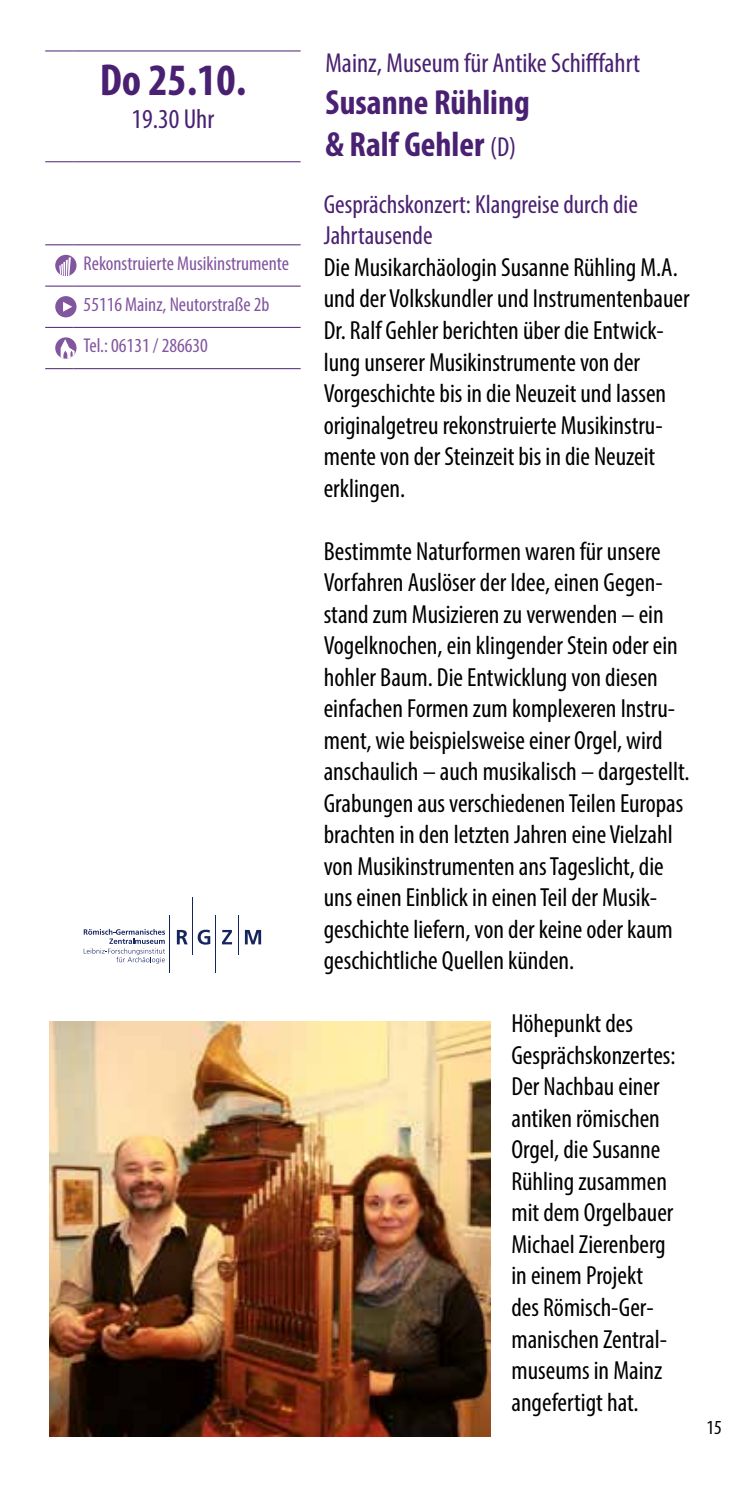
<style>
.page{position:relative;width:745px;height:1489px;background:#fff}
.page>*{position:absolute;margin:0;border:0;box-sizing:border-box;transform-origin:0 0}
.t1{font:700 condensed 45px "Myriad Pro";color:#4a2172}
.t2{font:700 condensed 35px/42px "Myriad Pro";color:#4a2172}
.t3{font:condensed 27.5px "Myriad Pro";color:#4a2172}
.t4{font:condensed 26.25px/31.5px "Myriad Pro";color:#000}
.t5{font:condensed 26.25px/31.5px "Myriad Pro";color:#4a2172}
.t6{font:condensed 20px/41.2px "Myriad Pro";color:#82559f}
.t7{font:condensed 20px "Myriad Pro";color:#000}
.s1{font-weight:400;font-size:27.5px}
</style>
<div class="page">
<svg style="left:45px;top:51px;width:29px;height:1px"></svg>
<hr style="left:74px;top:51px;width:226px;height:1px;background:#4a2172">
<svg style="left:45px;top:161px;width:29px;height:1px"></svg>
<hr style="left:74px;top:161px;width:226px;height:1px;background:#4a2172">
<svg style="left:45px;top:244px;width:29px;height:1px"></svg>
<hr style="left:74px;top:244px;width:226px;height:1px;background:#4a2172">
<svg style="left:45px;top:286px;width:29px;height:1px"></svg>
<hr style="left:74px;top:286px;width:226px;height:1px;background:#4a2172">
<svg style="left:45px;top:327px;width:29px;height:1px"></svg>
<hr style="left:74px;top:327px;width:226px;height:1px;background:#4a2172">
<svg style="left:45px;top:368px;width:29px;height:1px"></svg>
<hr style="left:74px;top:368px;width:226px;height:1px;background:#4a2172">
<div style="left:55px;top:255px;width:21px;height:21px;background:#82559f;border-radius:50%"></div>
<svg style="left:59px;top:257px;width:12px;height:19px"></svg>
<div style="left:55px;top:296px;width:21px;height:21px;background:#82559f;border-radius:50%"></div>
<svg style="left:63px;top:302px;width:9px;height:10px"></svg>
<svg style="left:55px;top:337px;width:21px;height:21px"></svg>
<svg style="left:61px;top:339px;width:14px;height:19px"></svg>
<img style="left:50px;top:1021px;width:440px;height:415px">
<svg style="left:177px;top:929px;width:10px;height:15px"></svg>
<svg style="left:197px;top:929px;width:13px;height:15px"></svg>
<svg style="left:222px;top:929px;width:10px;height:15px"></svg>
<svg style="left:245px;top:929px;width:16px;height:15px"></svg>
<hr style="left:192px;top:897px;width:1px;height:57px;background:#17255f">
<hr style="left:215px;top:915px;width:1px;height:57px;background:#17255f">
<hr style="left:238px;top:915px;width:1px;height:39px;background:#17255f">
<hr style="left:170px;top:915px;width:1px;height:57px;background:#17255f">
<svg style="left:84px;top:928px;width:81px;height:35px"></svg>
<h1 class="t1" style="left:100px;top:52px;width:148px">Do 25.10.</h1>
<p class="t3" style="left:131px;top:102px;width:84px">19.30 Uhr</p>
<p class="t6" style="left:84px;top:242px;width:207px">Rekonstruierte Musikinstrumente<br>55116 Mainz, Neutorstraße 2b<br>Tel.: 06131 / 286630</p>
<p class="t3" style="left:325px;top:46px;width:316px">Mainz, Museum für Antike Schifffahrt</p>
<h2 class="t2" style="left:325px;top:81px;width:206px">Susanne Rühling &amp; Ralf Gehler <span class="s1">(D)</span></h2>
<p class="t5" style="left:323px;top:188px;width:315px">Gesprächskonzert: Klangreise durch die<br>Jahrtausende</p>
<p class="t4" style="left:323px;top:251px;width:367px">Die Musikarchäologin Susanne Rühling M.A. und der Volkskundler und Instrumentenbauer Dr. Ralf Gehler berichten über die Entwick&shy;lung unserer Musikinstrumente von der Vorgeschichte bis in die Neuzeit und lassen originalgetreu rekonstruierte Musikinstru&shy;mente von der Steinzeit bis in die Neuzeit erklingen.</p>
<p class="t4" style="left:323px;top:535px;width:367px">Bestimmte Naturformen waren für unsere Vorfahren Auslöser der Idee, einen Gegen&shy;stand zum Musizieren zu verwenden – ein Vogelknochen, ein klingender Stein oder ein hohler Baum. Die Entwicklung von diesen einfachen Formen zum komplexeren Instru&shy;ment, wie beispielsweise einer Orgel, wird anschaulich – auch musikalisch – dargestellt.<br>Grabungen aus verschiedenen Teilen Europas brachten in den letzten Jahren eine Vielzahl von Musikinstrumenten ans Tageslicht, die uns einen Einblick in einen Teil der Musik&shy;geschichte liefern, von der keine oder kaum geschichtliche Quellen künden.</p>
<p class="t4" style="left:511px;top:1007px;width:166px">Höhepunkt des<br>Gesprächskonzertes:<br>Der Nachbau einer antiken römischen<br>Orgel, die Susanne<br>Rühling zusammen mit dem Orgelbauer<br>Michael Zierenberg in einem Projekt des Römisch-Ger&shy;manischen Zentral&shy;museums in Mainz angefertigt hat.</p>
<p class="t7" style="left:706px;top:1415px;width:17px">15</p>
</div>
